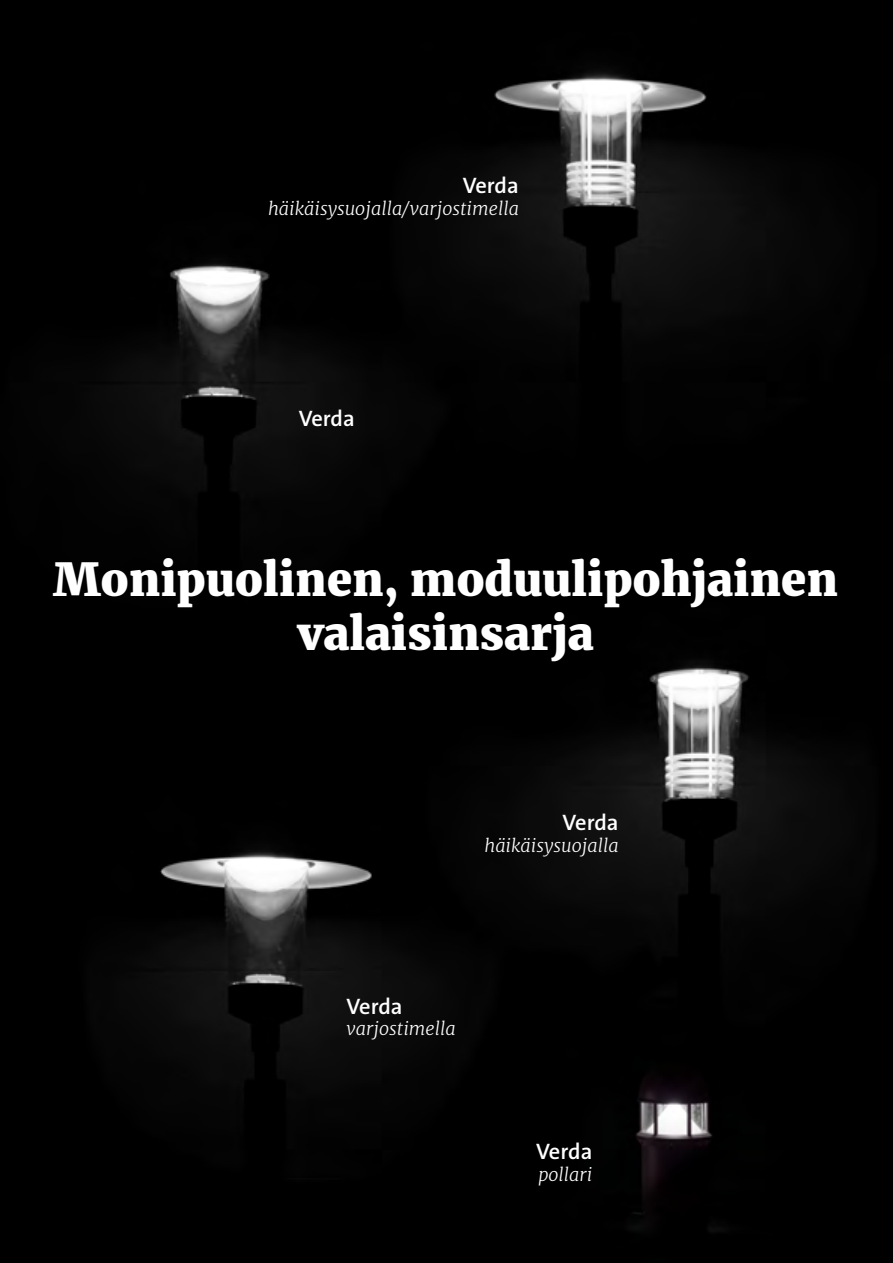
<style>
.page{position:relative;width:893px;height:1263px;background:#fff}
.page>*{position:absolute;margin:0;border:0;box-sizing:border-box;transform-origin:0 0}
.t1{font:900 45px/54px "Merriweather";color:#fff;text-align:center}
.t2{font:22.5px "Fagerhult The Sans LT6";letter-spacing:-.005em;color:#fff}
.t3{font:italic 300 18px "Merriweather";color:#fff}
</style>
<div class="page">
<img style="left:0;top:0;width:893px;height:1263px">
<p class="t2" style="left:463px;top:171px;width:58px">Verda</p>
<p class="t3" style="left:268px;top:196px;width:252px">häikäisysuojalla/varjostimella</p>
<p class="t2" style="left:299px;top:404px;width:58px">Verda</p>
<h1 class="t1" style="left:53px;top:552px;width:786px">Monipuolinen, moduulipohjainen valaisinsarja</h1>
<p class="t2" style="left:562px;top:808px;width:58px">Verda</p>
<p class="t3" style="left:484px;top:833px;width:136px">häikäisysuojalla</p>
<p class="t2" style="left:347px;top:992px;width:58px">Verda</p>
<p class="t3" style="left:347px;top:1017px;width:111px">varjostimella</p>
<p class="t2" style="left:536px;top:1137px;width:58px">Verda</p>
<p class="t3" style="left:538px;top:1162px;width:56px">pollari</p>
</div>
